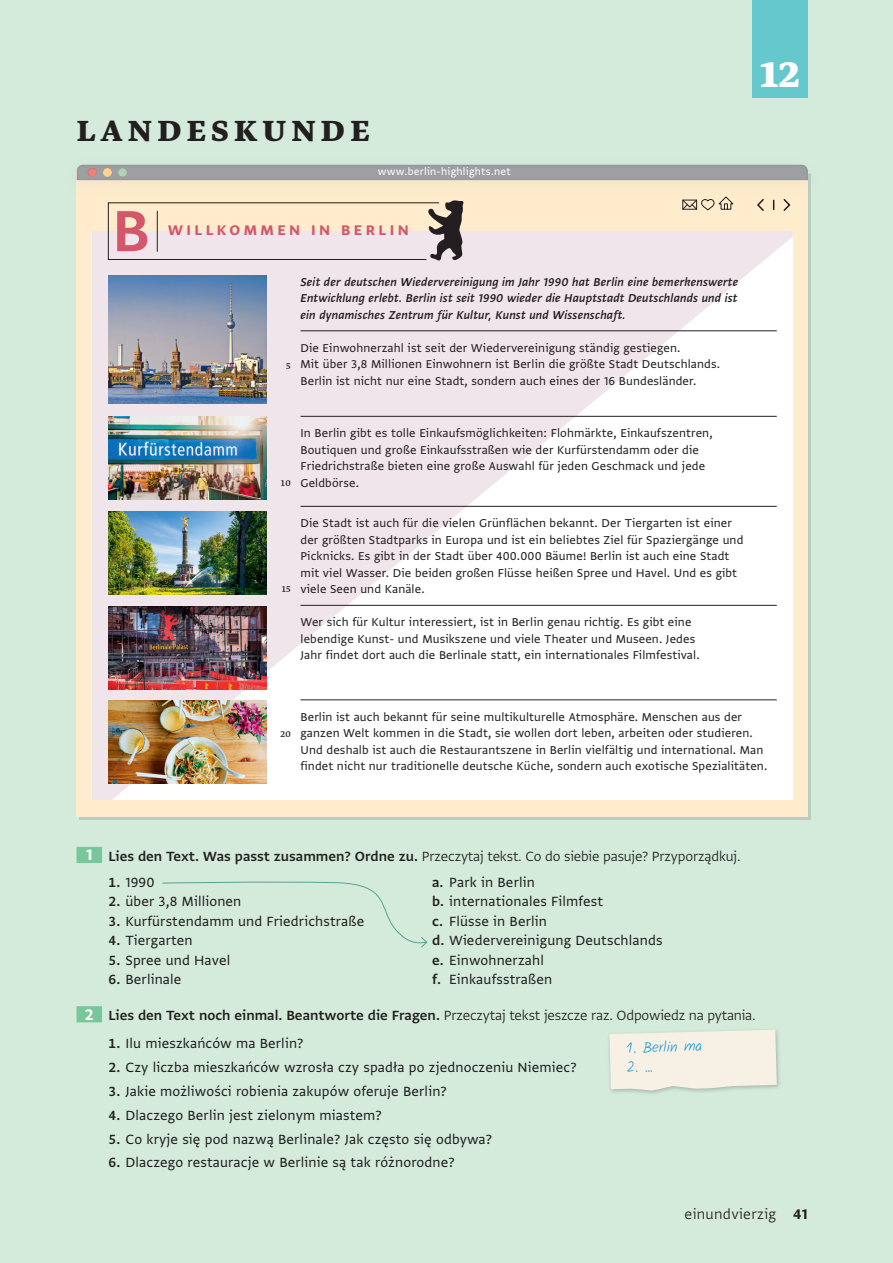
<style>
.page{position:relative;width:893px;height:1263px;background:#d4ebdc}
.page>*{position:absolute;margin:0;border:0;box-sizing:border-box;transform-origin:0 0}
.t1{font:700 45px "Greta Text Std";color:#fff}
.t2{font:700 34.5px "Greta Text Std";letter-spacing:.16em;color:#231f20}
.t3{font:16.5px "Greta Sans Std Bld";letter-spacing:.21em;color:#d2576a}
.t4{font:300 16.5px "Greta Sans Std";letter-spacing:.02em;color:#231f20}
.t5{font:15.75px/19.5px "Greta Sans Std";letter-spacing:.01em;color:#231f20}
.t6{font:300 15.75px "Greta Sans Std";letter-spacing:-.01em;color:#231f20}
.t7{font:300 15px "Kalamax";color:#008fd5}
.t8{font:13.5px/16.5px "Greta Sans Std";letter-spacing:.01em;color:#231f20}
.t9{font:13.5px/16.5px "Greta Sans Std Sm Bld Ita";letter-spacing:.01em;color:#231f20;text-align:justify}
.t10{font:12px "Greta Sans Std";letter-spacing:.02em;color:#fff}
.t11{font:10.5px "Greta Text Std";color:#231f20}
.s1{font-family:"Greta Sans Std Bld";font-weight:400;font-size:18px;color:#fff}
.s2{font-family:"Greta Sans Std Sm Bld";font-weight:400}
.s3{font-family:"Greta Sans Std Sm Bld"}
.s4{font-family:"Greta Sans Std Bld";font-weight:400}
</style>
<div class="page">
<div style="left:77px;top:171px;width:731px;height:646px;background:#feeccd"></div>
<div style="left:63px;top:154px;width:759px;height:45px;background:#939598;opacity:.1"></div>
<div style="left:74px;top:162px;width:735px;height:18px;background:#939598;opacity:.5"></div>
<div style="left:86px;top:166px;width:12px;height:12px;background:#a22a45;opacity:.75"></div>
<div style="left:102px;top:166px;width:12px;height:12px;background:#ec9462;opacity:.75"></div>
<div style="left:117px;top:166px;width:12px;height:12px;background:#3a8883;opacity:.75"></div>
<svg style="left:756px;top:197px;width:9px;height:14px"></svg>
<svg style="left:782px;top:197px;width:9px;height:14px"></svg>
<svg style="left:91px;top:231px;width:702px;height:569px;background:#f7f3f5"></svg>
<hr style="left:300px;top:331px;width:477px;height:1px;background:#231f20">
<hr style="left:300px;top:416px;width:477px;height:1px;background:#231f20">
<hr style="left:300px;top:506px;width:477px;height:1px;background:#231f20">
<hr style="left:300px;top:605px;width:477px;height:1px;background:#231f20">
<hr style="left:300px;top:700px;width:477px;height:1px;background:#231f20">
<svg style="left:682px;top:196px;width:52px;height:15px"></svg>
<img style="left:108px;top:275px;width:158px;height:129px">
<img style="left:108px;top:417px;width:158px;height:82px">
<img style="left:108px;top:511px;width:158px;height:83px">
<img style="left:108px;top:606px;width:158px;height:83px">
<img style="left:108px;top:701px;width:158px;height:83px">
<svg style="left:77px;top:847px;width:25px;height:16px"></svg>
<svg style="left:77px;top:1006px;width:25px;height:16px"></svg>
<svg style="left:162px;top:881px;width:265px;height:67px"></svg>
<svg style="left:108px;top:200px;width:355px;height:60px"></svg>
<div style="left:607px;top:1027px;width:175px;height:69px;background:#231f20;opacity:.25"></div>
<div style="left:753px;top:0;width:55px;height:98px;background:#64c8cd"></div>
<svg style="left:609px;top:1030px;width:168px;height:60px;background:#f1eee1"></svg>
<h2 class="t2" style="left:77px;top:110px;width:294px">LANDESKUNDE</h2>
<p class="t10" style="left:378px;top:165px;width:135px">www.berlin-highlights.net</p>
<h1 class="t1" style="left:760px;top:47px;width:42px">12</h1>
<p class="t3" style="left:168px;top:220px;width:242px">WILLKOMMEN IN BERLIN</p>
<p class="t11" style="left:286px;top:359px;width:6px">5</p>
<p class="t9" style="left:300px;top:273px;width:439px">Seit der deutschen Wiedervereinigung im Jahr 1990 hat Berlin eine bemerkenswerte Entwicklung erlebt. Berlin ist seit 1990 wieder die Hauptstadt Deutschlands und ist ein dynamisches Zentrum für Kultur, Kunst und Wissenschaft.</p>
<p class="t8" style="left:300px;top:339px;width:421px">Die Einwohnerzahl ist seit der Wiedervereinigung ständig gestiegen.<br>Mit über 3,8 Millionen Einwohnern ist Berlin die größte Stadt Deutschlands.<br>Berlin ist nicht nur eine Stadt, sondern auch eines der 16 Bundesländer.</p>
<p class="t11" style="left:281px;top:477px;width:11px">10</p>
<p class="t11" style="left:282px;top:583px;width:11px">15</p>
<p class="t8" style="left:300px;top:425px;width:414px">In Berlin gibt es tolle Einkaufsmöglichkeiten: Flohmärkte, Einkaufszentren, Boutiquen und große Einkaufsstraßen wie der Kurfürstendamm oder die Friedrichstraße bieten eine große Auswahl für jeden Geschmack und jede Geldbörse.</p>
<p class="t8" style="left:300px;top:515px;width:444px">Die Stadt ist auch für die vielen Grünflächen bekannt. Der Tiergarten ist einer der größten Stadtparks in Europa und ist ein beliebtes Ziel für Spaziergänge und Picknicks. Es gibt in der Stadt über 400.000 Bäume! Berlin ist auch eine Stadt mit viel Wasser. Die beiden großen Flüsse heißen Spree und Havel. Und es gibt viele Seen und Kanäle.</p>
<p class="t8" style="left:300px;top:614px;width:401px">Wer sich für Kultur interessiert, ist in Berlin genau richtig. Es gibt eine lebendige Kunst- und Musikszene und viele Theater und Museen. Jedes<br>Jahr findet dort auch die Berlinale statt, ein internationales Filmfestival.</p>
<p class="t11" style="left:280px;top:728px;width:12px">20</p>
<p class="t8" style="left:300px;top:708px;width:468px">Berlin ist auch bekannt für seine multikulturelle Atmosphäre. Menschen aus der ganzen Welt kommen in die Stadt, sie wollen dort leben, arbeiten oder studieren.<br>Und deshalb ist auch die Restaurantszene in Berlin vielfältig und international. Man findet nicht nur traditionelle deutsche Küche, sondern auch exotische Spezialitäten.</p>
<p class="t6" style="left:86px;top:847px;width:656px"><span class="s1">1</span> <span class="s2">Lies den Text. Was passt zusammen? Ordne zu.</span> Przeczytaj tekst. Co do siebie pasuje? Przyporządkuj.</p>
<p class="t5" style="left:108px;top:872px;width:48px"><span class="s3">1.</span> 1990</p>
<p class="t5" style="left:108px;top:891px;width:134px"><span class="s3">2.</span> über 3,8 Millionen</p>
<p class="t5" style="left:108px;top:911px;width:257px"><span class="s3">3.</span> Kurfürstendamm und Friedrichstraße</p>
<p class="t5" style="left:108px;top:930px;width:86px"><span class="s3">4.</span> Tiergarten</p>
<p class="t5" style="left:108px;top:950px;width:123px"><span class="s3">5.</span> Spree und Havel</p>
<p class="t5" style="left:108px;top:969px;width:75px"><span class="s3">6.</span> Berlinale</p>
<p class="t5" style="left:432px;top:872px;width:232px"><span class="s3">a.</span> Park in Berlin<br><span class="s3">b.</span> internationales Filmfest<br><span class="s3">c.</span> Flüsse in Berlin<br><span class="s3">d.</span> Wiedervereinigung Deutschlands <span class="s3">e.</span> Einwohnerzahl<br><span class="s3">f.</span> Einkaufsstraßen</p>
<p class="t6" style="left:85px;top:1006px;width:672px"><span class="s1">2</span> <span class="s2">Lies den Text noch einmal. Beantworte die Fragen.</span> Przeczytaj tekst jeszcze raz. Odpowiedz na pytania.</p>
<p class="t5" style="left:108px;top:1034px;width:197px"><span class="s3">1.</span> Ilu mieszkańców ma Berlin?</p>
<p class="t5" style="left:108px;top:1057px;width:470px"><span class="s3">2.</span> Czy liczba mieszkańców wzrosła czy spadła po zjednoczeniu Niemiec?</p>
<p class="t5" style="left:108px;top:1081px;width:340px"><span class="s3">3.</span> Jakie możliwości robienia zakupów oferuje Berlin?</p>
<p class="t5" style="left:108px;top:1105px;width:275px"><span class="s3">4.</span> Dlaczego Berlin jest zielonym miastem?</p>
<p class="t5" style="left:108px;top:1129px;width:385px"><span class="s3">5.</span> Co kryje się pod nazwą Berlinale? Jak często się odbywa?</p>
<p class="t5" style="left:108px;top:1152px;width:348px"><span class="s3">6.</span> Dlaczego restauracje w Berlinie są tak różnorodne?</p>
<p class="t7" style="left:626px;top:1038px;width:78px;rotate:-1deg">1. Berlin ma</p>
<p class="t4" style="left:684px;top:1205px;width:125px">einundvierzig <span class="s4">41</span></p>
</div>
